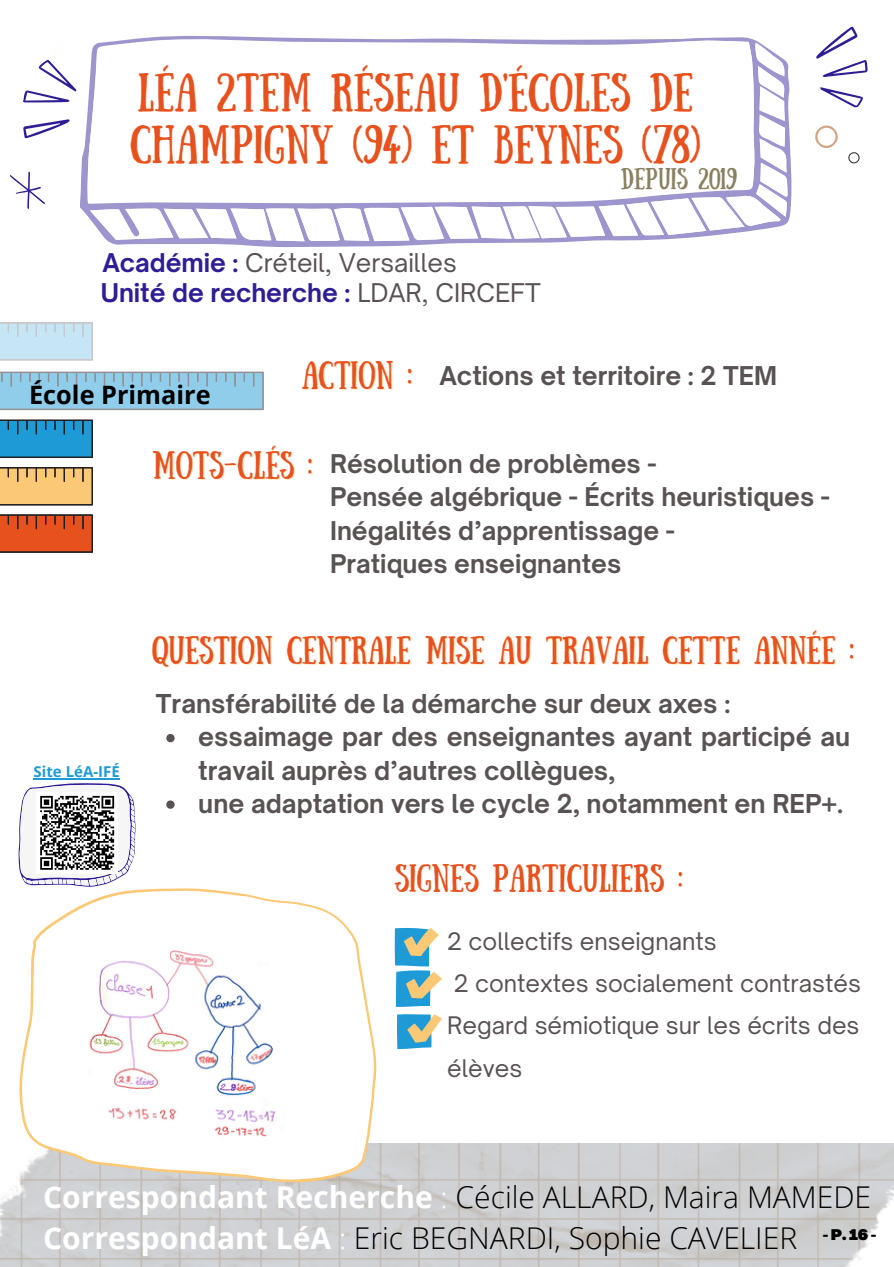
<style>
.page{position:relative;width:894px;height:1267px;background:#fff}
.page>*{position:absolute;margin:0;border:0;box-sizing:border-box;transform-origin:0 0}
.t1{font:38.7px/52.8px "Sunday";color:#e7511d}
.t2{font:300 30px/41.4px "Open Sans";color:#000}
.t3{font:27.9px "Sunday";color:#e7511d}
.t4{font:700 25.2px "Open Sans";color:#000}
.t5{font:700 24.9px/33.3px "Open Sauce One";color:#595252}
.t6{font:700 24.6px/33.6px "Open Sauce One";color:#595252}
.t7{font:700 24.6px "Open Sauce One";color:#2e1d94}
.t8{font:24.6px "Open Sauce One";color:#595252}
.t9{font:23.1px/42.3px "Open Sauce One";color:#595252}
.t10{font:21.3px "Sunday";color:#88805f}
.t11{font:700 15px "Open Sans";color:#1e9bd7}
.s1{font-weight:700;color:#2e1d94}
.s2{font-weight:400;color:#595252}
.s3{font-weight:700;color:#fff}
.s4{color:#fff}
</style>
<div class="page">
<svg style="left:816px;top:26px;width:52px;height:82px"></svg>
<svg style="left:10px;top:171px;width:35px;height:38px"></svg>
<svg style="left:23px;top:60px;width:54px;height:79px"></svg>
<svg style="left:848px;top:152px;width:11px;height:11px"></svg>
<svg style="left:815px;top:125px;width:23px;height:23px"></svg>
<svg style="left:86px;top:35px;width:705px;height:213px"></svg>
<img style="left:0;top:1143px;width:893px;height:124px">
<svg style="left:18px;top:888px;width:358px;height:294px"></svg>
<svg style="left:394px;top:927px;width:48px;height:122px"></svg>
<svg style="left:18px;top:783px;width:118px;height:104px"></svg>
<img style="left:44px;top:941px;width:304px;height:198px">
<svg style="left:166px;top:734px;width:8px;height:8px"></svg>
<svg style="left:166px;top:800px;width:8px;height:9px"></svg>
<hr style="left:34px;top:778px;width:86px;height:2px;background:#1e9bd7">
<svg style="left:0;top:372px;width:263px;height:38px;background:#8fc5e0"></svg>
<svg style="left:0;top:322px;width:93px;height:38px;background:#c7e2ef"></svg>
<svg style="left:0;top:514px;width:93px;height:39px;background:#ca4a1e"></svg>
<svg style="left:0;top:420px;width:93px;height:38px;background:#1e8bc0"></svg>
<svg style="left:0;top:467px;width:93px;height:38px;background:#dfb26a"></svg>
<h1 class="t1" style="left:130px;top:62px;width:572px">LÉA 2TEM RÉSEAU D'ÉCOLES DE<br>CHAMPIGNY (94) ET BEYNES (78)</h1>
<p class="t10" style="left:620px;top:164px;width:117px">DEPUIS 2019</p>
<p class="t8" style="left:102px;top:247px;width:356px"><span class="s1">Académie :</span> Créteil, Versailles</p>
<p class="t7" style="left:101px;top:278px;width:441px">Unité de recherche : <span class="s2">LDAR, CIRCEFT</span></p>
<p class="t4" style="left:29px;top:377px;width:183px">École Primaire</p>
<p class="t3" style="left:302px;top:355px;width:112px">ACTION :</p>
<p class="t5" style="left:439px;top:359px;width:339px">Actions et territoire : 2 TEM</p>
<p class="t3" style="left:152px;top:445px;width:161px">MOTS-CLÉS :</p>
<p class="t6" style="left:330px;top:446px;width:501px">Résolution de problèmes -<br>Pensée algébrique - Écrits heuristiques -<br>Inégalités d’apprentissage -<br>Pratiques enseignantes</p>
<p class="t3" style="left:152px;top:631px;width:702px">QUESTION CENTRALE MISE AU TRAVAIL CETTE ANNÉE :</p>
<p class="t11" style="left:34px;top:761px;width:88px">Site LéA-IFÉ</p>
<p class="t5" style="left:156px;top:687px;width:575px">Transférabilité de la démarche sur deux axes :</p>
<p class="t5" style="left:198px;top:720px;width:653px">essaimage par des enseignantes ayant participé au travail auprès d’autres collègues,<br>une adaptation vers le cycle 2, notamment en REP+.</p>
<p class="t3" style="left:394px;top:859px;width:289px">SIGNES PARTICULIERS :</p>
<p class="t9" style="left:447px;top:920px;width:415px">2 collectifs enseignants<br>2 contextes socialement contrastés<br>Regard sémiotique sur les écrits des élèves</p>
<p class="t2" style="left:43px;top:1175px;width:834px"><span class="s3">Correspondant Recherche</span> <span class="s4">:</span> Cécile ALLARD, Maira MAMEDE<br><span class="s3">Correspondant LéA</span> <span class="s4">:</span> Eric BEGNARDI, Sophie CAVELIER <sup>-</sup> <sup>P.</sup> <sup>16</sup> <sup>-</sup></p>
</div>
